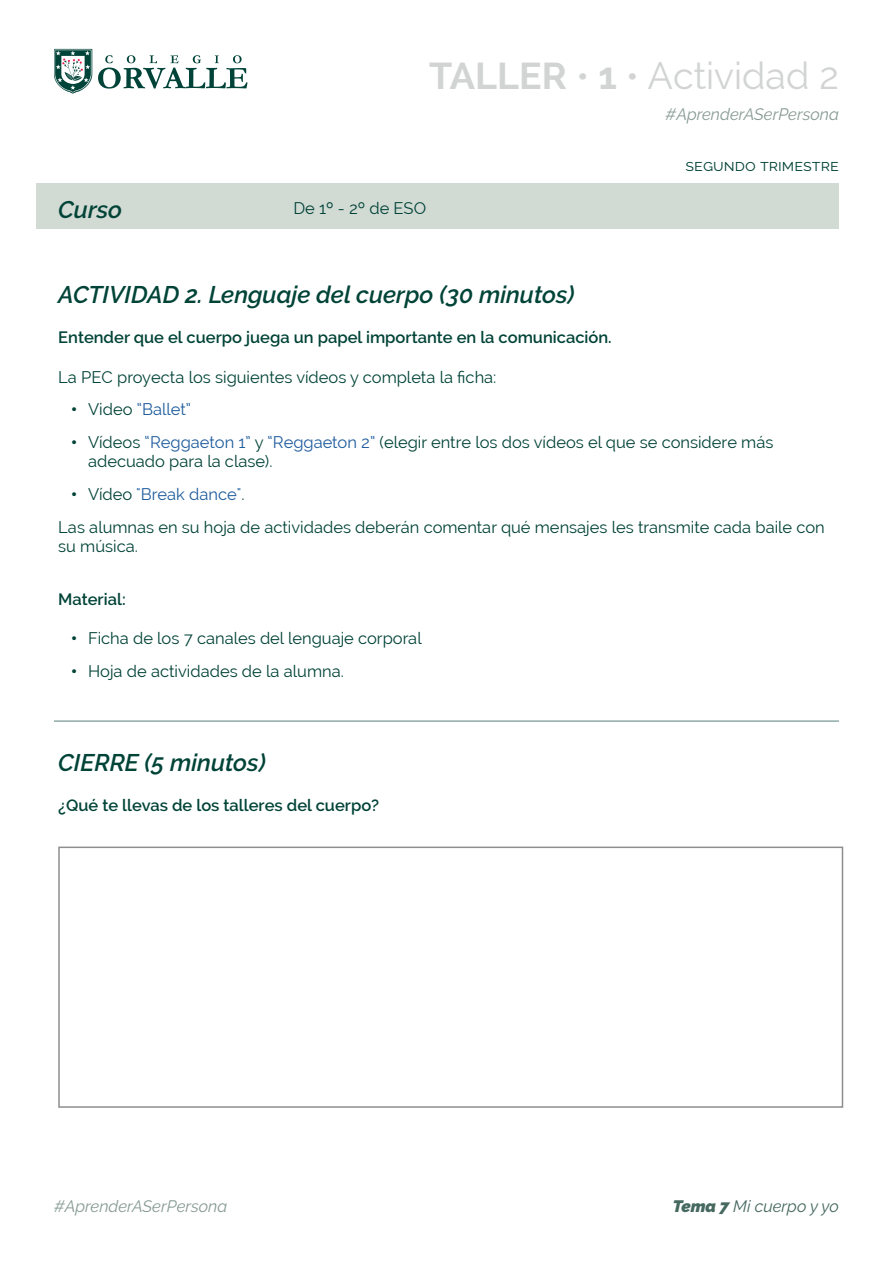
<style>
.page{position:relative;width:893px;height:1263px;background:#fff}
.page>*{position:absolute;margin:0;border:0;box-sizing:border-box;transform-origin:0 0}
.t1{font:37.5px "Raleway";color:#d2d3d3}
.t2{font:italic 600 24px "Raleway";color:#004337}
.t3{font:16.5px/19.8px "Raleway";color:#004337}
.t4{font:600 16.5px "Raleway";color:#004337}
.t5{font:italic 16.5px "Raleway";color:#879a94}
.t6{font:italic 16.5px "Raleway";color:#45685f}
.t7{font:16.5px "Raleway";color:#205d9e}
.s1{font-weight:700}
.s2{font-weight:900;color:#004337}
.s3{color:#004337}
.s4{font-weight:900}
.s5{color:#205d9e}
</style>
<div class="page">
<svg style="left:98px;top:55px;width:150px;height:34px"></svg>
<svg style="left:54px;top:49px;width:38px;height:45px"></svg>
<hr style="left:54px;top:720px;width:785px;height:2px;background:#004338">
<div style="left:37px;top:184px;width:802px;height:45px;background:#d2dad4"></div>
<h1 class="t1" style="left:429px;top:54px;width:411px"><span class="s1">TALLER</span> • <span class="s1">1</span> • Actividad 2</h1>
<p class="t5" style="left:666px;top:104px;width:175px">#AprenderASerPersona</p>
<h2 class="t2" style="left:58px;top:195px;width:65px">Curso</h2>
<p class="t3" style="left:293px;top:198px;width:134px">De 1º - 2º de ESO</p>
<h2 class="t2" style="left:58px;top:281px;width:518px">ACTIVIDAD 2. Lenguaje del cuerpo (30 minutos)</h2>
<p class="t3" style="left:685px;top:155px;width:155px">segundo trimestre</p>
<p class="t4" style="left:58px;top:328px;width:555px">Entender que el cuerpo juega un papel importante en la comunicación.</p>
<p class="t3" style="left:58px;top:367px;width:440px">La PEC proyecta los siguientes vídeos y completa la ficha:</p>
<p class="t7" style="left:71px;top:400px;width:122px"><span class="s2">•</span> <span class="s3">Video</span> “Ballet”</p>
<p class="t3" style="left:88px;top:432px;width:687px;text-indent:-17px"><span class="s4">•</span> Vídeos <span class="s5">“Reggaeton 1”</span> y <span class="s5">“Reggaeton 2”</span> (elegir entre los dos vídeos el que se considere más adecuado para la clase).</p>
<p class="t3" style="left:58px;top:478px;width:768px;line-height:32.5px;text-indent:13px"><span class="s4">•</span> Vídeo <span class="s5">"Break dance"</span>.<br>Las alumnas en su hoja de actividades deberán comentar qué mensajes les transmite cada baile con</p>
<p class="t3" style="left:58px;top:537px;width:81px">su música.</p>
<p class="t4" style="left:58px;top:589px;width:69px">Material:</p>
<p class="t3" style="left:71px;top:629px;width:352px"><span class="s4">•</span> Ficha de los 7 canales del lenguaje corporal</p>
<p class="t3" style="left:71px;top:661px;width:274px"><span class="s4">•</span> Hoja de actividades de la alumna.</p>
<h2 class="t2" style="left:58px;top:749px;width:209px">CIERRE (5 minutos)</h2>
<p class="t4" style="left:58px;top:795px;width:322px">¿Qué te llevas de los talleres del cuerpo?</p>
<p class="t5" style="left:54px;top:1196px;width:175px">#AprenderASerPersona</p>
<p class="t6" style="left:673px;top:1196px;width:168px"><span class="s4">Tema 7</span> Mi cuerpo y yo</p>
</div>
